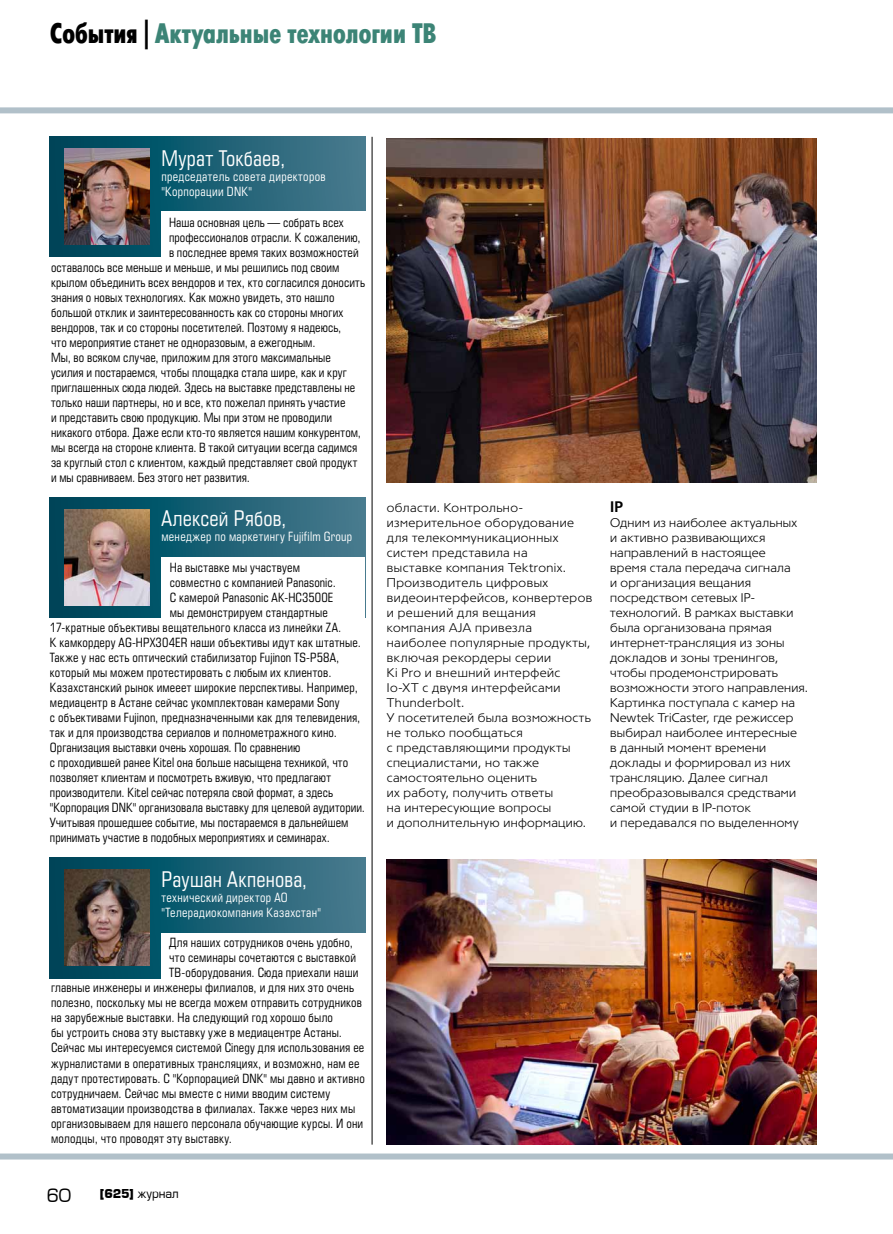
<style>
.page{position:relative;width:893px;height:1234px;background:#fff}
.page>*{position:absolute;margin:0;border:0;box-sizing:border-box;transform-origin:0 0}
.t1{font:28.2px "Futura Futuris Cond Bold C";letter-spacing:-.02em;color:#3c8476}
.t2{font:21px "Europe Condensed C";letter-spacing:.005em;color:#fff}
.t3{font:18px "Europe";color:#000}
.t4{font:700 15px "Tornado C";color:#000}
.t5{font:12.3px "Europe Condensed C";letter-spacing:.015em;color:#000}
.t6{font:12.3px/15px "Tornado Light C";letter-spacing:.025em;color:#000}
.t7{font:12.3px/15px "Europe Condensed C";letter-spacing:.025em;color:#fff}
.t8{font:12px "Europe";color:#000}
.s1{color:#000}
.s2{font-weight:700}
</style>
<div class="page">
<div style="left:0;top:107px;width:893px;height:6px;background:#b1c0c9"></div>
<div style="left:0;top:1153px;width:893px;height:6px;background:#b1c0c9"></div>
<svg style="left:50px;top:497px;width:315px;height:120px;background:#1f6174"></svg>
<div style="left:161px;top:557px;width:204px;height:60px;background:#fff"></div>
<img style="left:64px;top:509px;width:85px;height:96px">
<svg style="left:50px;top:136px;width:315px;height:121px;background:#206276"></svg>
<div style="left:161px;top:212px;width:211px;height:45px;background:#fff"></div>
<img style="left:64px;top:148px;width:85px;height:96px">
<svg style="left:50px;top:857px;width:315px;height:120px;background:#1f6174"></svg>
<div style="left:161px;top:932px;width:207px;height:45px;background:#fff"></div>
<img style="left:64px;top:869px;width:85px;height:96px">
<hr style="left:372px;top:137px;width:1px;height:1007px;background:#000">
<img style="left:387px;top:138px;width:429px;height:344px">
<img style="left:387px;top:859px;width:429px;height:285px">
<h1 class="t1" style="left:50px;top:18px;width:388px"><span class="s1">События |</span> Актуальные технологии ТВ</h1>
<h2 class="t2" style="left:161px;top:145px;width:126px">Мурат Токбаев,</h2>
<p class="t7" style="left:161px;top:168px;width:166px">председатель совета директоров "Корпорации DNK"</p>
<p class="t5" style="left:169px;top:215px;width:176px">Наша основная цель — собрать всех</p>
<p class="t5" style="left:169px;top:230px;width:193px">профессионалов отрасли. К сожалению,</p>
<p class="t5" style="left:169px;top:245px;width:191px">в последнее время таких возможностей</p>
<p class="t5" style="left:51px;top:260px;width:290px">оставалось все меньше и меньше, и мы решились под своим</p>
<p class="t5" style="left:51px;top:275px;width:316px">крылом объединить всех вендоров и тех, кто согласился доносить</p>
<p class="t5" style="left:51px;top:289px;width:285px">знания о новых технологиях. Как можно увидеть, это нашло</p>
<p class="t5" style="left:51px;top:304px;width:294px">большой отклик и заинтересованность как со стороны многих</p>
<p class="t5" style="left:51px;top:319px;width:292px">вендоров, так и со стороны посетителей. Поэтому я надеюсь,</p>
<p class="t5" style="left:51px;top:334px;width:266px">что мероприятие станет не одноразовым, а ежегодным.</p>
<p class="t5" style="left:51px;top:349px;width:281px">Мы, во всяком случае, приложим для этого максимальные</p>
<p class="t5" style="left:51px;top:364px;width:297px">усилия и постараемся, чтобы площадка стала шире, как и круг</p>
<p class="t5" style="left:51px;top:379px;width:306px">приглашенных сюда людей. Здесь на выставке представлены не</p>
<p class="t5" style="left:51px;top:394px;width:296px">только наши партнеры, но и все, кто пожелал принять участие</p>
<p class="t5" style="left:51px;top:409px;width:283px">и представить свою продукцию. Мы при этом не проводили</p>
<p class="t5" style="left:51px;top:424px;width:312px">никакого отбора. Даже если кто-то является нашим конкурентом,</p>
<p class="t5" style="left:51px;top:439px;width:308px">мы всегда на стороне клиента. В такой ситуации всегда садимся</p>
<p class="t5" style="left:51px;top:454px;width:308px">за круглый стол с клиентом, каждый представляет свой продукт</p>
<p class="t5" style="left:51px;top:469px;width:201px">и мы сравниваем. Без этого нет развития.</p>
<h2 class="t2" style="left:161px;top:505px;width:127px">Алексей Рябов,</h2>
<p class="t7" style="left:161px;top:529px;width:192px">менеджер по маркетингу Fujifilm Group</p>
<p class="t5" style="left:170px;top:560px;width:132px">На выставке мы участвуем</p>
<p class="t5" style="left:170px;top:575px;width:167px">совместно с компанией Panasonic.</p>
<p class="t5" style="left:170px;top:590px;width:165px">С камерой Panasonic AK-HC3500E</p>
<p class="t5" style="left:170px;top:605px;width:159px">мы демонстрируем стандартные</p>
<p class="t5" style="left:50px;top:620px;width:293px">17-кратные объективы вещательного класса из линейки ZA.</p>
<p class="t5" style="left:50px;top:635px;width:313px">К камкордеру AG-HPX304ER наши объективы идут как штатные.</p>
<p class="t5" style="left:50px;top:650px;width:291px">Также у нас есть оптический стабилизатор Fujinon TS-P58A,</p>
<p class="t5" style="left:50px;top:664px;width:283px">который мы можем протестировать с любым их клиентов.</p>
<p class="t5" style="left:50px;top:679px;width:309px">Казахстанский рынок имееет широкие перспективы. Например,</p>
<p class="t5" style="left:50px;top:694px;width:291px">медиацентр в Астане сейчас укомплектован камерами Sony</p>
<p class="t5" style="left:50px;top:709px;width:312px">с объективами Fujinon, предназначенными как для телевидения,</p>
<p class="t5" style="left:50px;top:724px;width:289px">так и для производства сериалов и полнометражного кино.</p>
<p class="t5" style="left:50px;top:739px;width:252px">Организация выставки очень хорошая. По сравнению</p>
<p class="t5" style="left:50px;top:754px;width:300px">с проходившей ранее Kitel она больше насыщена техникой, что</p>
<p class="t5" style="left:50px;top:769px;width:282px">позволяет клиентам и посмотреть вживую, что предлагают</p>
<p class="t5" style="left:50px;top:784px;width:285px">производители. Kitel сейчас потеряла свой формат, а здесь</p>
<p class="t5" style="left:50px;top:799px;width:317px">"Корпорация DNK" организовала выставку для целевой аудитории.</p>
<p class="t5" style="left:50px;top:814px;width:300px">Учитывая прошедшее событие, мы постараемся в дальнейшем</p>
<p class="t5" style="left:50px;top:829px;width:281px">принимать участие в подобных мероприятиях и семинарах.</p>
<h2 class="t2" style="left:161px;top:865px;width:147px">Раушан Акпенова,</h2>
<p class="t7" style="left:161px;top:889px;width:161px">технический директор АО "Телерадиокомпания Казахстан"</p>
<p class="t5" style="left:169px;top:935px;width:185px">Для наших сотрудников очень удобно,</p>
<p class="t5" style="left:169px;top:950px;width:188px">что семинары сочетаются с выставкой</p>
<p class="t5" style="left:169px;top:965px;width:191px">ТВ-оборудования. Сюда приехали наши</p>
<p class="t5" style="left:51px;top:980px;width:305px">главные инженеры и инженеры филиалов, и для них это очень</p>
<p class="t5" style="left:51px;top:995px;width:313px">полезно, поскольку мы не всегда можем отправить сотрудников</p>
<p class="t5" style="left:51px;top:1010px;width:284px">на зарубежные выставки. На следующий год хорошо было</p>
<p class="t5" style="left:51px;top:1024px;width:293px">бы устроить снова эту выставку уже в медиацентре Астаны.</p>
<p class="t5" style="left:51px;top:1039px;width:315px">Сейчас мы интересуемся системой Cinegy для использования ее</p>
<p class="t5" style="left:51px;top:1054px;width:310px">журналистами в оперативных трансляциях, и возможно, нам ее</p>
<p class="t5" style="left:51px;top:1069px;width:315px">дадут протестировать. С "Корпорацией DNK" мы давно и активно</p>
<p class="t5" style="left:51px;top:1084px;width:281px">сотрудничаем. Сейчас мы вместе с ними вводим систему</p>
<p class="t5" style="left:51px;top:1099px;width:306px">автоматизации производства в филиалах. Также через них мы</p>
<p class="t5" style="left:51px;top:1114px;width:314px">организовываем для нашего персонала обучающие курсы. И они</p>
<p class="t5" style="left:51px;top:1129px;width:183px">молодцы, что проводят эту выставку.</p>
<h3 class="t3" style="left:47px;top:1185px;width:26px">60</h3>
<p class="t8" style="left:100px;top:1186px;width:80px"><span class="s2">[625]</span> журнал</p>
<p class="t6" style="left:387px;top:500px;width:207px">области. Контрольно&shy;измерительное оборудование для телекоммуникационных систем представила на<br>выставке компания Tektronix.<br>Производитель цифровых видеоинтерфейсов, конвертеров и решений для вещания компания AJA привезла наиболее популярные продукты, включая рекордеры серии<br>Ki Pro и внешний интерфейс<br>Io-XT с двумя интерфейсами<br>Thunderbolt.<br>У посетителей была возможность не только пообщаться<br>с представляющими продукты специалистами, но также самостоятельно оценить<br>их работу, получить ответы<br>на интересующие вопросы<br>и дополнительную информацию.</p>
<p class="t4" style="left:610px;top:498px;width:15px">IP</p>
<p class="t6" style="left:610px;top:515px;width:199px">Одним из наиболее актуальных<br>и активно развивающихся направлений в настоящее<br>время стала передача сигнала<br>и организация вещания посредством сетевых IP&shy;технологий. В рамках выставки была организована прямая интернет-трансляция из зоны докладов и зоны тренингов, чтобы продемонстрировать возможности этого направления.<br>Картинка поступала с камер на<br>Newtek TriCaster, где режиссер выбирал наиболее интересные<br>в данный момент времени доклады и формировал из них трансляцию. Далее сигнал преобразовывался средствами самой студии в IP-поток<br>и передавался по выделенному</p>
</div>
